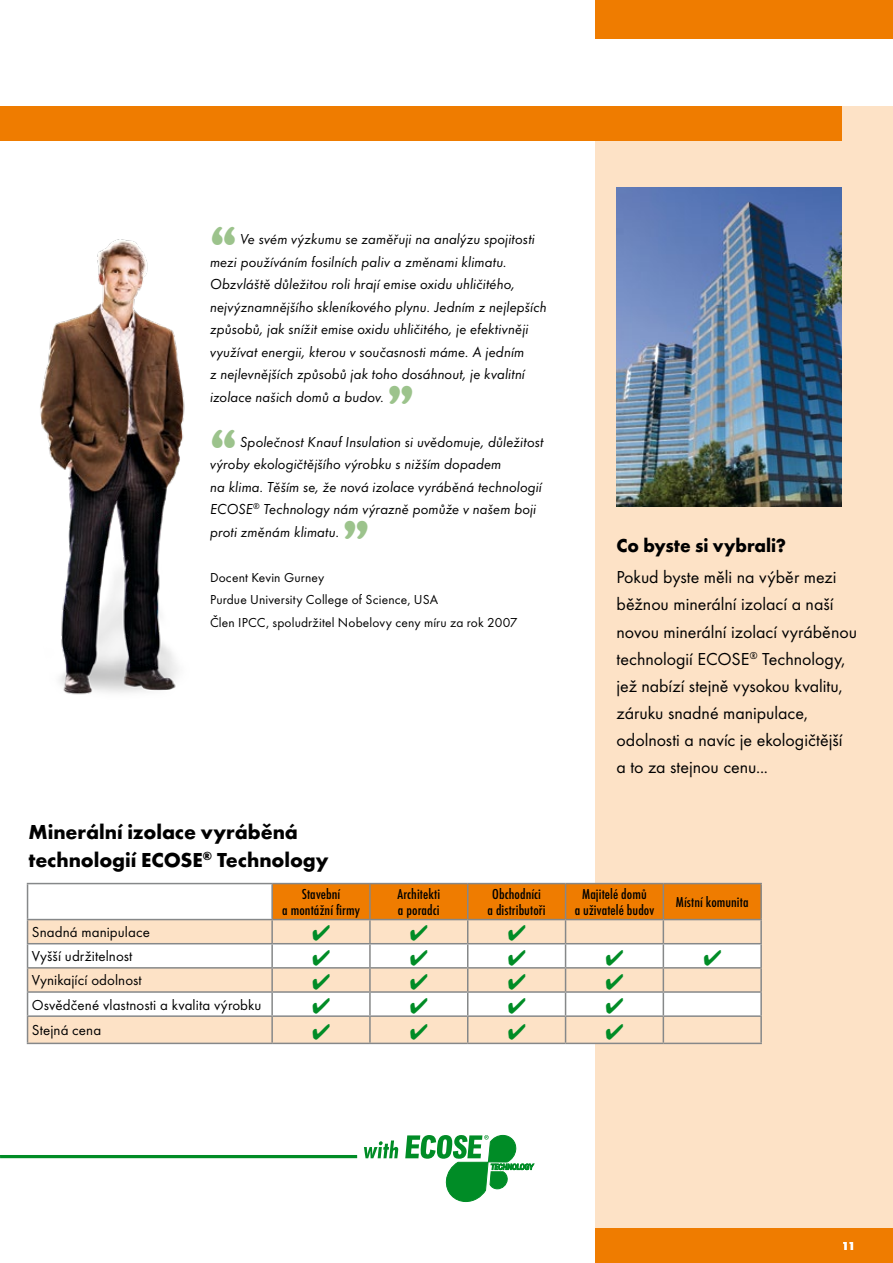
<style>
.page{position:relative;width:893px;height:1263px;background:#fff}
.page>*{position:absolute;margin:0;border:0;box-sizing:border-box;transform-origin:0 0}
.t1{font:45px "Cooper Black Std";color:#9cc38c}
.t2{font:700 21px/28.2px "Futura TOT";letter-spacing:-.005em;color:#000}
.t3{font:700 19.5px "Futura TOT";color:#000;scale:.96 1}
.t4{font:18px/27px "Futura TOT";color:#000}
.t5{font:15px/22.5px "Futura TOT Book Obli";letter-spacing:.005em;color:#000}
.t6{font:500 condensed 15px/16.5px "Futura TOT";letter-spacing:.005em;color:#000;text-align:center;scale:1.06 1}
.t7{font:15px/24.2px "Futura TOT";letter-spacing:.005em;color:#000}
.t8{font:13.5px/22.5px "Futura TOT";letter-spacing:.01em;color:#000}
.t9{font:700 12px "Futura TOT";color:#fff}
</style>
<div class="page">
<div style="left:595px;top:106px;width:298px;height:1123px;background:#fde2c6"></div>
<div style="left:595px;top:1229px;width:298px;height:34px;background:#ef7c00"></div>
<hr style="left:0;top:1155px;width:357px;height:3px;background:#008c26">
<div style="left:0;top:106px;width:842px;height:34px;background:#ef7c00"></div>
<div style="left:595px;top:0;width:298px;height:38px;background:#ef7c00"></div>
<svg style="left:364px;top:1140px;width:34px;height:18px"></svg>
<svg style="left:405px;top:1135px;width:129px;height:67px"></svg>
<hr style="left:663px;top:883px;width:99px;height:1px;background:#868889">
<hr style="left:760px;top:884px;width:2px;height:35px;background:#868889">
<hr style="left:663px;top:919px;width:99px;height:1px;background:#868889">
<hr style="left:760px;top:920px;width:2px;height:23px;background:#868889">
<hr style="left:663px;top:943px;width:99px;height:1px;background:#868889">
<hr style="left:760px;top:944px;width:2px;height:23px;background:#868889">
<hr style="left:663px;top:967px;width:99px;height:1px;background:#868889">
<hr style="left:760px;top:968px;width:2px;height:23px;background:#868889">
<hr style="left:663px;top:991px;width:99px;height:2px;background:#868889">
<hr style="left:760px;top:993px;width:2px;height:22px;background:#868889">
<hr style="left:663px;top:1015px;width:99px;height:2px;background:#868889">
<hr style="left:760px;top:1017px;width:2px;height:26px;background:#868889">
<hr style="left:27px;top:1043px;width:245px;height:1px;background:#868889">
<hr style="left:272px;top:1043px;width:98px;height:1px;background:#868889">
<hr style="left:370px;top:1043px;width:98px;height:1px;background:#868889">
<hr style="left:468px;top:1043px;width:98px;height:1px;background:#868889">
<hr style="left:566px;top:1043px;width:97px;height:1px;background:#868889">
<hr style="left:663px;top:1043px;width:99px;height:1px;background:#868889">
<img style="left:617px;top:187px;width:225px;height:319px">
<img style="left:40px;top:239px;width:145px;height:456px">
<svg style="left:27px;top:883px;width:734px;height:160px"></svg>
<h1 class="t1" style="left:210px;top:216px;width:28px">“</h1>
<p class="t5" style="left:210px;top:228px;width:338px;text-indent:30px">Ve svém výzkumu se zaměřuji na analýzu spojitosti mezi používáním fosilních paliv a změnami klimatu.<br>Obzvláště důležitou roli hrají emise oxidu uhličitého, nejvýznamnějšího skleníkového plynu. Jedním z nejlepších způsobů, jak snížit emise oxidu uhličitého, je efektivněji využívat energii, kterou v současnosti máme. A jedním<br>z nejlevnějších způsobů jak toho dosáhnout, je kvalitní izolace našich domů a budov.</p>
<h1 class="t1" style="left:388px;top:375px;width:28px">”</h1>
<h1 class="t1" style="left:210px;top:419px;width:28px">“</h1>
<p class="t5" style="left:210px;top:430px;width:335px;text-indent:30px">Společnost Knauf Insulation si uvědomuje, důležitost výroby ekologičtějšího výrobku s nižším dopadem<br>na klima. Těším se, že nová izolace vyráběná technologií ECOSE<sup>®</sup> Technology nám výrazně pomůže v našem boji proti změnám klimatu.</p>
<h1 class="t1" style="left:343px;top:510px;width:28px">”</h1>
<p class="t8" style="left:210px;top:566px;width:309px">Docent Kevin Gurney<br>Purdue University College of Science, USA<br>Člen IPCC, spoludržitel Nobelovy ceny míru za rok 2007</p>
<h2 class="t2" style="left:28px;top:817px;width:302px">Minerální izolace vyráběná technologií ECOSE<sup>®</sup> Technology</h2>
<h3 class="t3" style="left:617px;top:534px;width:178px">Co byste si vybrali?</h3>
<p class="t4" style="left:617px;top:564px;width:242px">Pokud byste měli na výběr mezi běžnou minerální izolací a naší novou minerální izolací vyráběnou technologií ECOSE<sup>®</sup> Technology, jež nabízí stejně vysokou kvalitu, záruku snadné manipulace, odolnosti a navíc je ekologičtější<br>a to za stejnou cenu...</p>
<p class="t7" style="left:32px;top:920px;width:231px">Snadná manipulace<br>Vyšší udržitelnost<br>Vynikající odolnost<br>Osvědčené vlastnosti a kvalita výrobku</p>
<p class="t7" style="left:32px;top:1018px;width:71px">Stejná cena</p>
<p class="t6" style="left:282px;top:886px;width:75px">Stavební<br>a montážní firmy</p>
<p class="t6" style="left:397px;top:886px;width:42px;text-align:left">Architekti a poradci</p>
<p class="t6" style="left:487px;top:886px;width:56px">Obchodníci<br>a distributoři</p>
<p class="t6" style="left:575px;top:886px;width:77px">Majitelé domů<br>a uživatelé budov</p>
<p class="t6" style="left:676px;top:894px;width:70px">Místní komunita</p>
<p class="t9" style="left:842px;top:1239px;width:15px">11</p>
</div>
